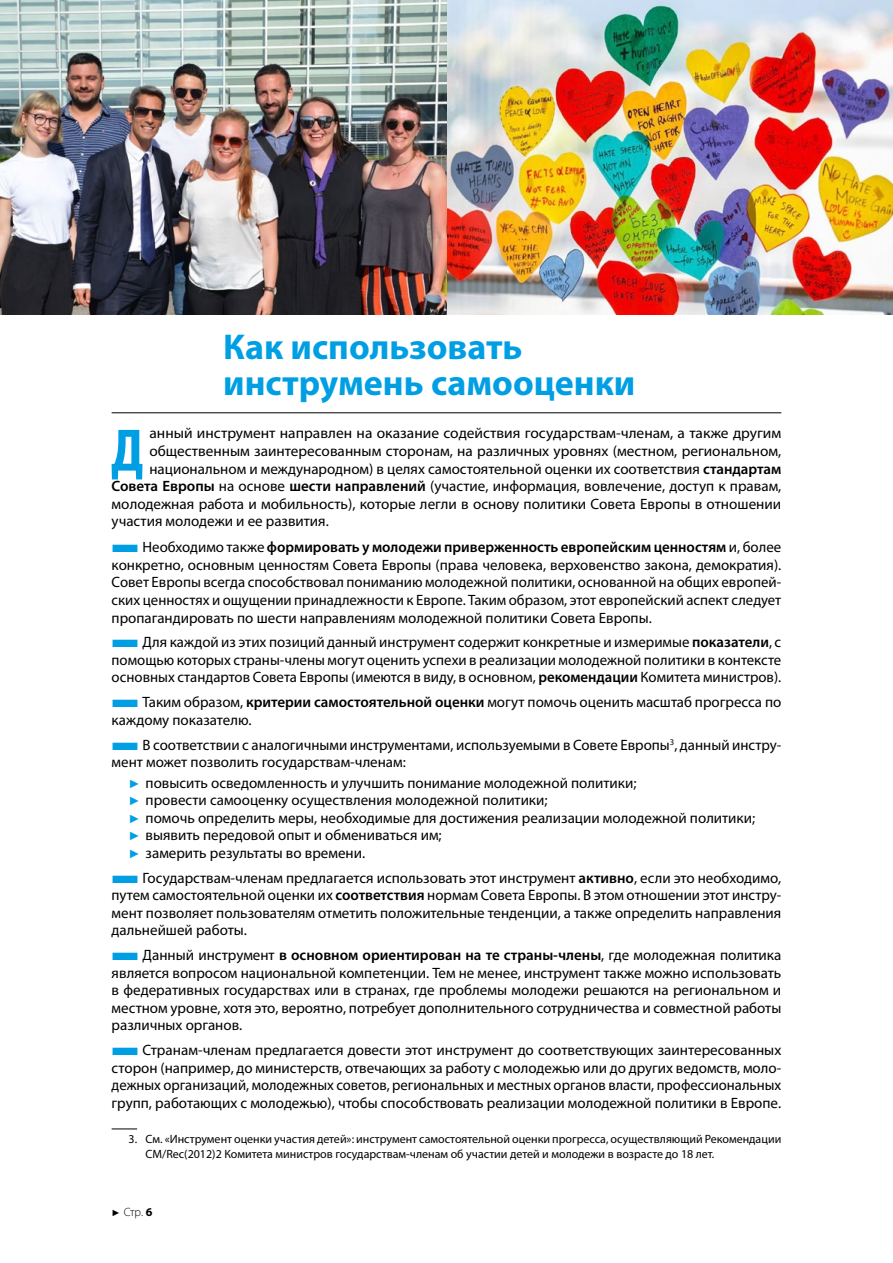
<style>
.page{position:relative;width:893px;height:1263px;background:#fff}
.page>*{position:absolute;margin:0;border:0;box-sizing:border-box;transform-origin:0 0}
.t1{font:700 condensed 60.3px "Myriad Pro";color:#009fe3}
.t2{font:700 36px/36px "Myriad Pro";color:#009fe3}
.t3{font:15px/17.5px "Myriad Pro";color:#000;text-align:justify}
.t4{font:12px/14.4px "Myriad Pro";color:#000}
.t5{font:300 12px "Myriad Pro";color:#000}
.s1{font-weight:600}
.s2{color:#009fe3}
.s3{font-family:"Arial";font-size:12px;color:#009fe3}
.s4{font-family:"Arial";font-weight:400;font-size:9px}
.s5{font-weight:700}
</style>
<div class="page">
<hr style="left:112px;top:412px;width:669px;height:1px;background:#000">
<svg style="left:112px;top:1128px;width:25px;height:1px"></svg>
<img style="left:0;top:0;width:893px;height:315px">
<h2 class="t2" style="left:223px;top:328px;width:414px">Как использовать инструмень самооценки</h2>
<h1 class="t1" style="left:111px;top:413px;width:34px">Д</h1>
<p class="t3" style="left:149px;top:424px;width:633px">анный инструмент направлен на оказание содействия государствам-членам, а также другим</p>
<p class="t3" style="left:149px;top:442px;width:633px">общественным заинтересованным сторонам, на различных уровнях (местном, региональном,</p>
<p class="t3" style="left:149px;top:459px;width:633px">национальном и международном) в целях самостоятельной оценки их соответствия <span class="s1">стандартам</span></p>
<p class="t3" style="left:112px;top:477px;width:671px"><span class="s1">Совета Европы</span> на основе <span class="s1">шести направлений</span> (участие, информация, вовлечение, доступ к правам,</p>
<p class="t3" style="left:112px;top:495px;width:671px">молодежная работа и мобильность), которые легли в основу политики Совета Европы в отношении</p>
<p class="t3" style="left:112px;top:512px;width:219px">участия молодежи и ее развития.</p>
<p class="t3" style="left:112px;top:538px;width:671px"><span class="s2">■</span>Необходимо также <span class="s1">формировать у молодежи приверженность европейским ценностям</span> и, более конкретно, основным ценностям Совета Европы (права человека, верховенство закона, демократия).<br>Совет Европы всегда способствовал пониманию молодежной политики, основанной на общих европей&shy;ских ценностях и ощущении принадлежности к Европе. Таким образом, этот европейский аспект следует пропагандировать по шести направлениям молодежной политики Совета Европы.</p>
<p class="t3" style="left:112px;top:633px;width:671px"><span class="s2">■</span>Для каждой из этих позиций данный инструмент содержит конкретные и измеримые <span class="s1">показатели</span>, с помощью которых страны-члены могут оценить успехи в реализации молодежной политики в контексте основных стандартов Совета Европы (имеются в виду, в основном, <span class="s1">рекомендации</span> Комитета министров).</p>
<p class="t3" style="left:112px;top:693px;width:671px"><span class="s2">■</span>Таким образом, <span class="s1">критерии самостоятельной оценки</span> могут помочь оценить масштаб прогресса по каждому показателю.</p>
<p class="t3" style="left:112px;top:735px;width:671px"><span class="s2">■</span>В соответствии с аналогичными инструментами, используемыми в Совете Европы<sup>3</sup>, данный инстру&shy;мент может позволить государствам-членам:</p>
<p class="t3" style="left:129px;top:773px;width:628px;text-align:left"><span class="s3">►</span> повысить осведомленность и улучшить понимание молодежной политики;<br><span class="s3">►</span> провести самооценку осуществления молодежной политики;<br><span class="s3">►</span> помочь определить меры, необходимые для достижения реализации молодежной политики; <span class="s3">►</span> выявить передовой опыт и обмениваться им;<br><span class="s3">►</span> замерить результаты во времени.</p>
<p class="t3" style="left:112px;top:868px;width:671px"><span class="s2">■</span>Государствам-членам предлагается использовать этот инструмент <span class="s1">активно</span>, если это необходимо, путем самостоятельной оценки их <span class="s1">соответствия</span> нормам Совета Европы. В этом отношении этот инстру&shy;мент позволяет пользователям отметить положительные тенденции, а также определить направления дальнейшей работы.</p>
<p class="t3" style="left:112px;top:946px;width:671px"><span class="s2">■</span>Данный инструмент <span class="s1">в основном ориентирован на те страны-члены</span>, где молодежная политика является вопросом национальной компетенции. Тем не менее, инструмент также можно использовать в федеративных государствах или в странах, где проблемы молодежи решаются на региональном и местном уровне, хотя это, вероятно, потребует дополнительного сотрудничества и совместной работы различных органов.</p>
<p class="t3" style="left:112px;top:1041px;width:671px"><span class="s2">■</span>Странам-членам предлагается довести этот инструмент до соответствующих заинтересованных сторон (например, до министерств, отвечающих за работу с молодежью или до других ведомств, моло&shy;дежных организаций, молодежных советов, региональных и местных органов власти, профессиональных групп, работающих с молодежью), чтобы способствовать реализации молодежной политики в Европе.</p>
<p class="t4" style="left:146px;top:1132px;width:637px;text-indent:-17px">3. См. «Инструмент оценки участия детей»: инструмент самостоятельной оценки прогресса, осуществляющий Рекомендации<br>CM/Rec(2012)2 Комитета министров государствам-членам об участии детей и молодежи в возрасте до 18 лет.</p>
<p class="t5" style="left:112px;top:1205px;width:42px"><span class="s4">►</span> Стр. <span class="s5">6</span></p>
</div>
